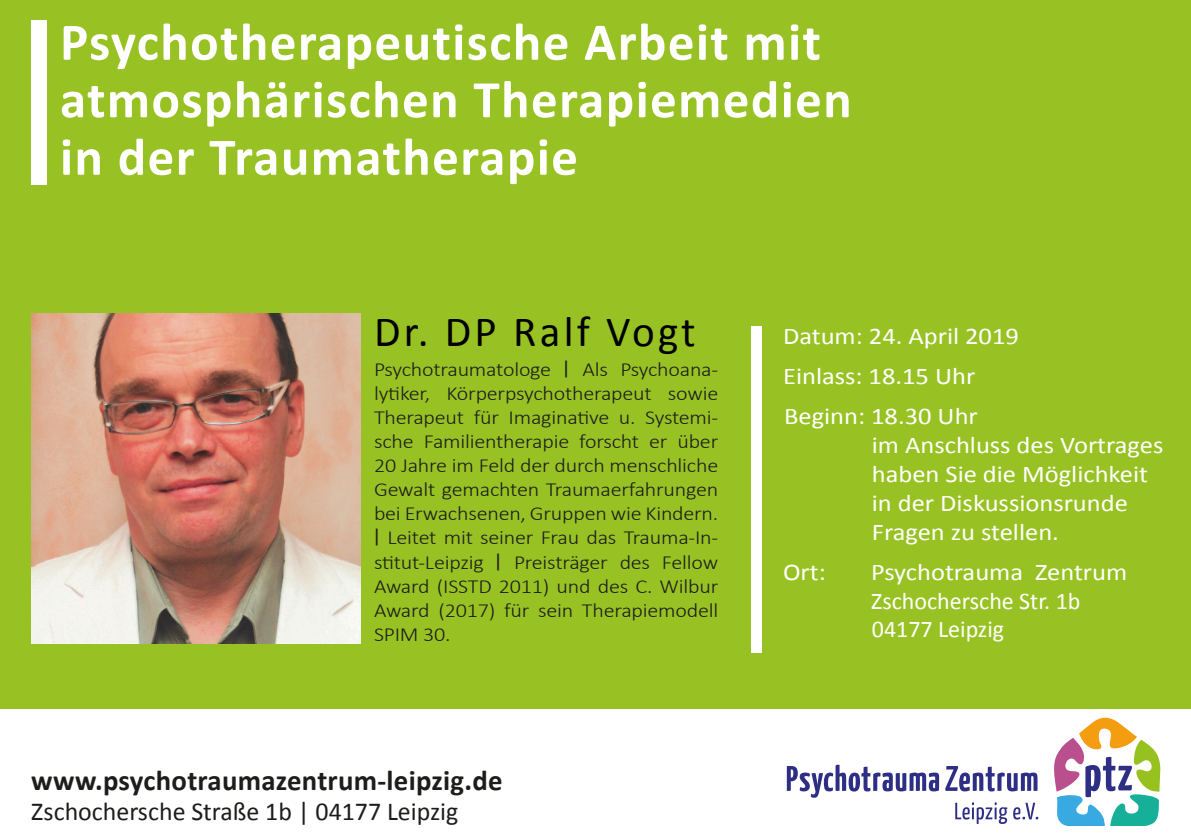
<style>
.page{position:relative;width:1191px;height:840px;background:#fff}
.page>*{position:absolute;margin:0;border:0;box-sizing:border-box;transform-origin:0 0}
.t1{font:700 53.2px/57.4px "Calibri";letter-spacing:.025em;color:#fff}
.t2{font:43.2px "Calibri";letter-spacing:.075em;color:#000}
.t3{font:700 28.8px "Calibri";letter-spacing:.01em;color:#1d1d1b}
.t4{font:25.8px "Calibri";color:#1d1d1b}
.t5{font:24px/28.8px "Calibri";color:#fff;scale:1.1 1}
.t6{font:300 20px/24px "Calibri";letter-spacing:-.01em;color:#1d1d1b;text-align:justify;scale:1.11 1}
.s1{font-family:"Exo";font-weight:400}
</style>
<div class="page">
<div style="left:0;top:0;width:1191px;height:708px;background:#98c223"></div>
<div style="left:31px;top:20px;width:16px;height:165px;background:#fff"></div>
<svg style="left:1054px;top:717px;width:107px;height:108px"></svg>
<svg style="left:787px;top:764px;width:152px;height:33px"></svg>
<svg style="left:945px;top:766px;width:92px;height:25px"></svg>
<svg style="left:955px;top:802px;width:52px;height:21px"></svg>
<svg style="left:1013px;top:802px;width:25px;height:17px"></svg>
<div style="left:751px;top:326px;width:10px;height:326px;background:#fff"></div>
<img style="left:31px;top:313px;width:329px;height:330px">
<h1 class="t1" style="left:60px;top:11px;width:793px">Psychotherapeutische Arbeit mit atmosphärischen Therapiemedien in der Traumatherapie</h1>
<h2 class="t2" style="left:374px;top:305px;width:323px">Dr. DP Ralf Vogt</h2>
<p class="t6" style="left:374px;top:357px;width:312px">Psychotraumatologe <span class="s1">|</span> Als Psychoana&shy;lytiker, Körperpsychotherapeut sowie Therapeut für Imaginative u. Systemi&shy;sche Familientherapie forscht er über 20 Jahre im Feld der durch menschliche Gewalt gemachten Traumaerfahrungen bei Erwachsenen, Gruppen wie Kindern. <span class="s1">|</span> Leitet mit seiner Frau das Trauma-In&shy;stitut-Leipzig <span class="s1">|</span> Preisträger des Fellow Award (ISSTD 2011) und des C. Wilbur Award (2017) für sein Therapiemodell SPIM 30.</p>
<h3 class="t3" style="left:31px;top:761px;width:473px">www.psychotraumazentrum-leipzig.de</h3>
<p class="t4" style="left:31px;top:795px;width:428px">Zschochersche Straße 1b | 04177 Leipzig</p>
<p class="t5" style="left:783px;top:314px;width:216px;line-height:40.2px">Datum: 24. April 2019<br>Einlass: 18.15 Uhr<br>Beginn: 18.30 Uhr</p>
<p class="t5" style="left:872px;top:429px;width:266px">im Anschluss des Vortrages haben Sie die Möglichkeit in der Diskussionsrunde<br>Fragen zu stellen.</p>
<p class="t5" style="left:783px;top:556px;width:40px">Ort:</p>
<p class="t5" style="left:871px;top:556px;width:234px">Psychotrauma Zentrum<br>Zschochersche Str. 1b<br>04177 Leipzig</p>
</div>
